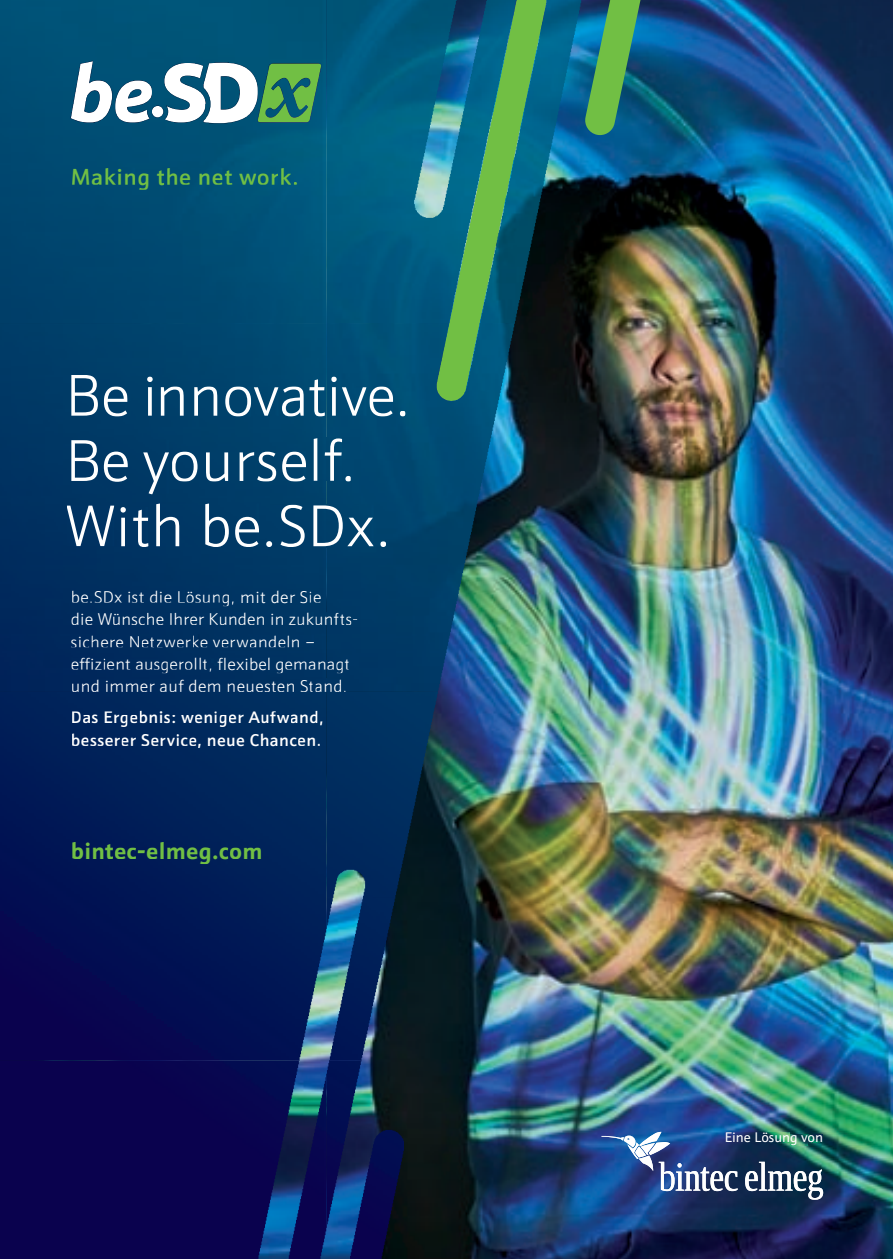
<style>
.page{position:relative;width:893px;height:1259px;background:#fff}
.page>*{position:absolute;margin:0;border:0;box-sizing:border-box;transform-origin:0 0}
.t1{font:300 59.4px/65.1px "Kronos Sans Pro";color:#fff}
.t2{font:500 23.4px "Kronos Sans Pro";letter-spacing:.02em;color:#71bf44}
.t3{font:700 23.4px "Kronos Sans Pro";letter-spacing:.01em;color:#71bf44}
.t4{font:300 17.1px/22.2px "Kronos Sans Pro";letter-spacing:.01em;color:#fff}
.t5{font:500 17.1px/22.2px "Kronos Sans Pro";letter-spacing:.02em;color:#fff}
.t6{font:14.1px "Kronos Sans Pro";color:#fff}
</style>
<div class="page">
<img style="left:326px;top:0;width:567px;height:1259px">
<svg style="left:435px;top:0;width:113px;height:401px;background:#287058"></svg>
<svg style="left:584px;top:0;width:68px;height:135px;background:#34876d"></svg>
<svg style="left:745px;top:1161px;width:78px;height:38px"></svg>
<img style="left:0;top:0;width:326px;height:323px">
<img style="left:414px;top:0;width:78px;height:218px">
<div style="left:326px;top:504px;width:48px;height:43px;background:#00416b"></div>
<img style="left:0;top:323px;width:326px;height:936px">
<svg style="left:400px;top:411px;width:5px;height:6px"></svg>
<img style="left:369px;top:386px;width:24px;height:31px">
<img style="left:341px;top:387px;width:26px;height:29px">
<img style="left:331px;top:379px;width:6px;height:37px">
<svg style="left:345px;top:476px;width:6px;height:5px"></svg>
<img style="left:326px;top:437px;width:16px;height:44px">
<svg style="left:380px;top:541px;width:6px;height:6px"></svg>
<svg style="left:315px;top:612px;width:42px;height:13px"></svg>
<svg style="left:326px;top:659px;width:23px;height:14px"></svg>
<img style="left:326px;top:679px;width:15px;height:13px">
<img style="left:326px;top:323px;width:189px;height:56px">
<img style="left:230px;top:847px;width:31px;height:12px">
<div style="left:160px;top:841px;width:68px;height:23px;background:#001e57"></div>
<img style="left:138px;top:847px;width:20px;height:12px">
<img style="left:114px;top:847px;width:22px;height:12px">
<img style="left:72px;top:841px;width:41px;height:18px">
<svg style="left:320px;top:721px;width:3px;height:5px"></svg>
<img style="left:291px;top:710px;width:27px;height:13px">
<svg style="left:277px;top:715px;width:12px;height:8px"></svg>
<img style="left:229px;top:711px;width:47px;height:12px">
<svg style="left:220px;top:715px;width:7px;height:13px"></svg>
<img style="left:195px;top:711px;width:22px;height:12px">
<img style="left:172px;top:715px;width:22px;height:8px">
<img style="left:140px;top:710px;width:30px;height:13px">
<svg style="left:120px;top:715px;width:18px;height:13px"></svg>
<img style="left:91px;top:711px;width:29px;height:12px">
<svg style="left:72px;top:711px;width:18px;height:12px"></svg>
<img style="left:298px;top:737px;width:22px;height:9px">
<img style="left:198px;top:733px;width:99px;height:15px">
<svg style="left:167px;top:733px;width:30px;height:13px"></svg>
<img style="left:151px;top:737px;width:15px;height:9px">
<img style="left:122px;top:733px;width:28px;height:13px">
<img style="left:90px;top:737px;width:30px;height:9px">
<img style="left:72px;top:733px;width:17px;height:13px">
<img style="left:326px;top:692px;width:112px;height:189px">
<img style="left:326px;top:1060px;width:70px;height:199px">
<img style="left:808px;top:1135px;width:14px;height:7px">
<img style="left:791px;top:1135px;width:16px;height:10px">
<img style="left:738px;top:1132px;width:51px;height:10px">
<svg style="left:601px;top:1131px;width:137px;height:60px;background:#45659d"></svg>
<h2 class="t2" style="left:71px;top:167px;width:229px">Making the net work.</h2>
<h1 class="t1" style="left:65px;top:368px;width:347px">Be innovative.<br>Be yourself.<br>With be.SDx.</h1>
<p class="t4" style="left:71px;top:587px;width:289px">be.SDx ist die Lösung, mit der Sie<br>die Wünsche Ihrer Kunden in zukunfts&shy;sichere Netzwerke verwandeln – effizient ausgerollt, flexibel gemanagt und immer auf dem neuesten Stand.</p>
<p class="t5" style="left:71px;top:708px;width:254px">Das Ergebnis: weniger Aufwand, besserer Service, neue Chancen.</p>
<h2 class="t3" style="left:71px;top:841px;width:193px">bintec-elmeg.com</h2>
<p class="t6" style="left:725px;top:1132px;width:100px">Eine Lösung von</p>
</div>
